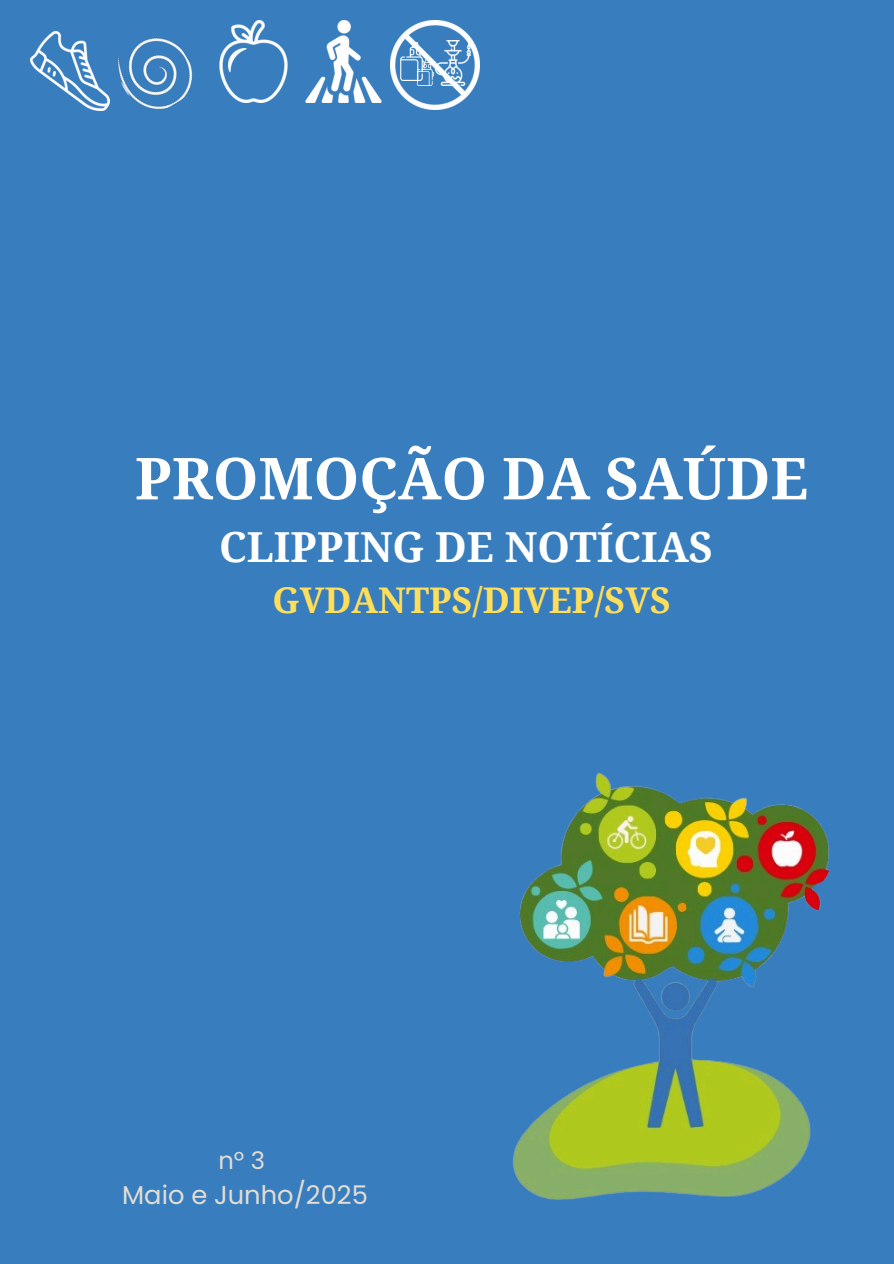
<style>
.page{position:relative;width:894px;height:1264px;background:#fff}
.page>*{position:absolute;margin:0;border:0;box-sizing:border-box;transform-origin:0 0}
.t1{font:700 57.9px "Noto Serif";color:#fff}
.t2{font:700 41.4px "Noto Serif";color:#fff}
.t3{font:700 35.4px "Noto Serif";color:#ffde59}
.t4{font:25.65px "Poppins";color:#e3ddd3}
.t5{font:24.15px "Poppins";color:#e3ddd3}
</style>
<div class="page">
<div style="left:0;top:0;width:893px;height:1263px;background:#387dbd"></div>
<img style="left:513px;top:772px;width:317px;height:428px">
<img style="left:31px;top:31px;width:76px;height:79px">
<img style="left:107px;top:38px;width:86px;height:72px">
<img style="left:219px;top:20px;width:69px;height:83px">
<img style="left:305px;top:20px;width:77px;height:83px">
<img style="left:391px;top:20px;width:89px;height:89px">
<img style="left:399px;top:42px;width:27px;height:39px">
<img style="left:434px;top:41px;width:38px;height:45px">
<img style="left:416px;top:60px;width:18px;height:26px">
<p class="t1" style="left:135px;top:437px;width:674px">PROMOÇÃO DA SAÚDE</p>
<p class="t2" style="left:219px;top:518px;width:495px">CLIPPING DE NOTÍCIAS</p>
<p class="t3" style="left:272px;top:575px;width:400px">GVDANTPS/DIVEP/SVS</p>
<p class="t5" style="left:218px;top:1144px;width:48px">nº 3</p>
<p class="t4" style="left:122px;top:1177px;width:247px">Maio e Junho/2025</p>
</div>
